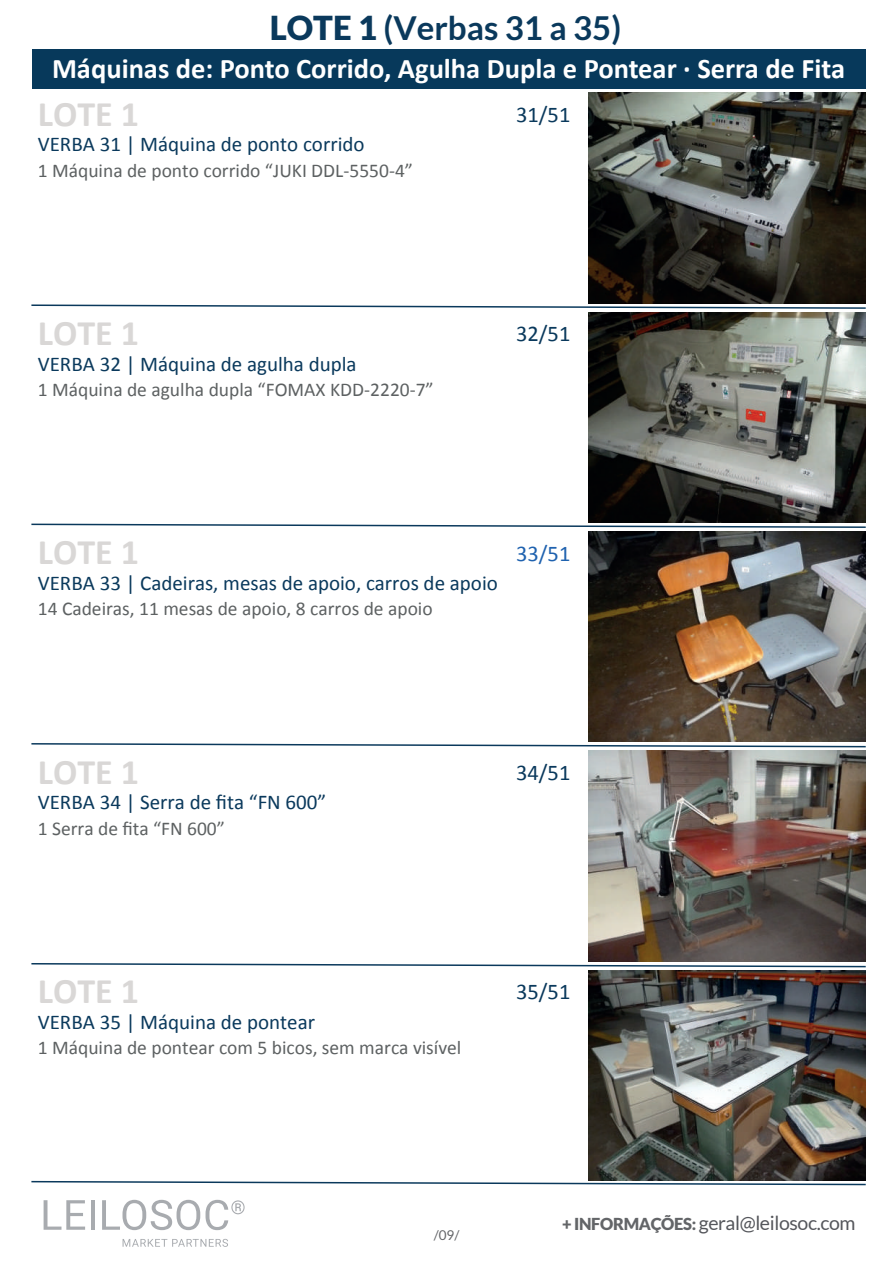
<style>
.page{position:relative;width:893px;height:1263px;background:#fff}
.page>*{position:absolute;margin:0;border:0;box-sizing:border-box;transform-origin:0 0}
.t1{font:700 36px "Calibri";color:#d9d7d6}
.t2{font:700 33px "Lato";color:#0a395c}
.t3{font:700 28.5px "Calibri";color:#fff}
.t4{font:22.5px "Calibri";color:#0a395c}
.t5{font:22.5px "Calibri";color:#1f62af}
.t6{font:21px "Calibri";color:#0a395c}
.t7{font:19.5px "Calibri";color:#5d6162}
.t8{font:19.5px "Lato";letter-spacing:-.02em;color:#55575c}
.t9{font:13.5px "Lato";color:#636568}
.s1{font-weight:900}
.s2{font-weight:900;font-size:16.5px;color:#636568}
</style>
<div class="page">
<svg style="left:44px;top:1200px;width:41px;height:30px"></svg>
<hr style="left:91px;top:1200px;width:4px;height:30px;background:#a8abaf">
<svg style="left:102px;top:1200px;width:98px;height:30px"></svg>
<svg style="left:206px;top:1200px;width:39px;height:30px"></svg>
<svg style="left:123px;top:1239px;width:105px;height:8px"></svg>
<div style="left:32px;top:49px;width:834px;height:39px;background:#07395b"></div>
<svg style="left:31px;top:304px;width:835px;height:5px"></svg>
<svg style="left:31px;top:523px;width:835px;height:5px"></svg>
<svg style="left:31px;top:743px;width:835px;height:5px"></svg>
<svg style="left:31px;top:963px;width:835px;height:5px"></svg>
<svg style="left:31px;top:1180px;width:835px;height:6px"></svg>
<img style="left:588px;top:93px;width:278px;height:210px">
<img style="left:588px;top:312px;width:278px;height:210px">
<img style="left:588px;top:531px;width:278px;height:211px">
<img style="left:588px;top:751px;width:278px;height:210px">
<img style="left:588px;top:970px;width:278px;height:210px">
<h2 class="t2" style="left:270px;top:9px;width:353px"><span class="s1">LOTE 1</span> (Verbas 31 a 35)</h2>
<h3 class="t3" style="left:52px;top:48px;width:795px">Máquinas de: Ponto Corrido, Agulha Dupla e Pontear · Serra de Fita</h3>
<h1 class="t1" style="left:38px;top:89px;width:103px">LOTE 1</h1>
<p class="t4" style="left:516px;top:101px;width:56px">31/51</p>
<p class="t6" style="left:38px;top:131px;width:328px">VERBA 31 | Máquina de ponto corrido</p>
<p class="t7" style="left:38px;top:158px;width:377px">1 Máquina de ponto corrido “JUKI DDL-5550-4”</p>
<h1 class="t1" style="left:38px;top:308px;width:103px">LOTE 1</h1>
<p class="t4" style="left:516px;top:320px;width:56px">32/51</p>
<p class="t6" style="left:38px;top:351px;width:320px">VERBA 32 | Máquina de agulha dupla</p>
<p class="t7" style="left:38px;top:378px;width:397px">1 Máquina de agulha dupla “FOMAX KDD-2220-7”</p>
<h1 class="t1" style="left:38px;top:527px;width:103px">LOTE 1</h1>
<p class="t5" style="left:516px;top:539px;width:56px">33/51</p>
<p class="t6" style="left:38px;top:570px;width:462px">VERBA 33 | Cadeiras, mesas de apoio, carros de apoio</p>
<p class="t7" style="left:38px;top:597px;width:396px">14 Cadeiras, 11 mesas de apoio, 8 carros de apoio</p>
<h1 class="t1" style="left:38px;top:746px;width:103px">LOTE 1</h1>
<p class="t4" style="left:516px;top:758px;width:56px">34/51</p>
<p class="t6" style="left:38px;top:789px;width:290px">VERBA 34 | Serra de fita “FN 600”</p>
<p class="t7" style="left:38px;top:816px;width:189px">1 Serra de fita “FN 600”</p>
<h1 class="t1" style="left:38px;top:965px;width:103px">LOTE 1</h1>
<p class="t4" style="left:516px;top:978px;width:56px">35/51</p>
<p class="t6" style="left:38px;top:1008px;width:279px">VERBA 35 | Máquina de pontear</p>
<p class="t7" style="left:38px;top:1035px;width:425px">1 Máquina de pontear com 5 bicos, sem marca visível</p>
<p class="t9" style="left:434px;top:1228px;width:27px">/09/</p>
<p class="t8" style="left:562px;top:1212px;width:295px"><span class="s2">+ INFORMAÇÕES:</span> geral@leilosoc.com</p>
</div>
